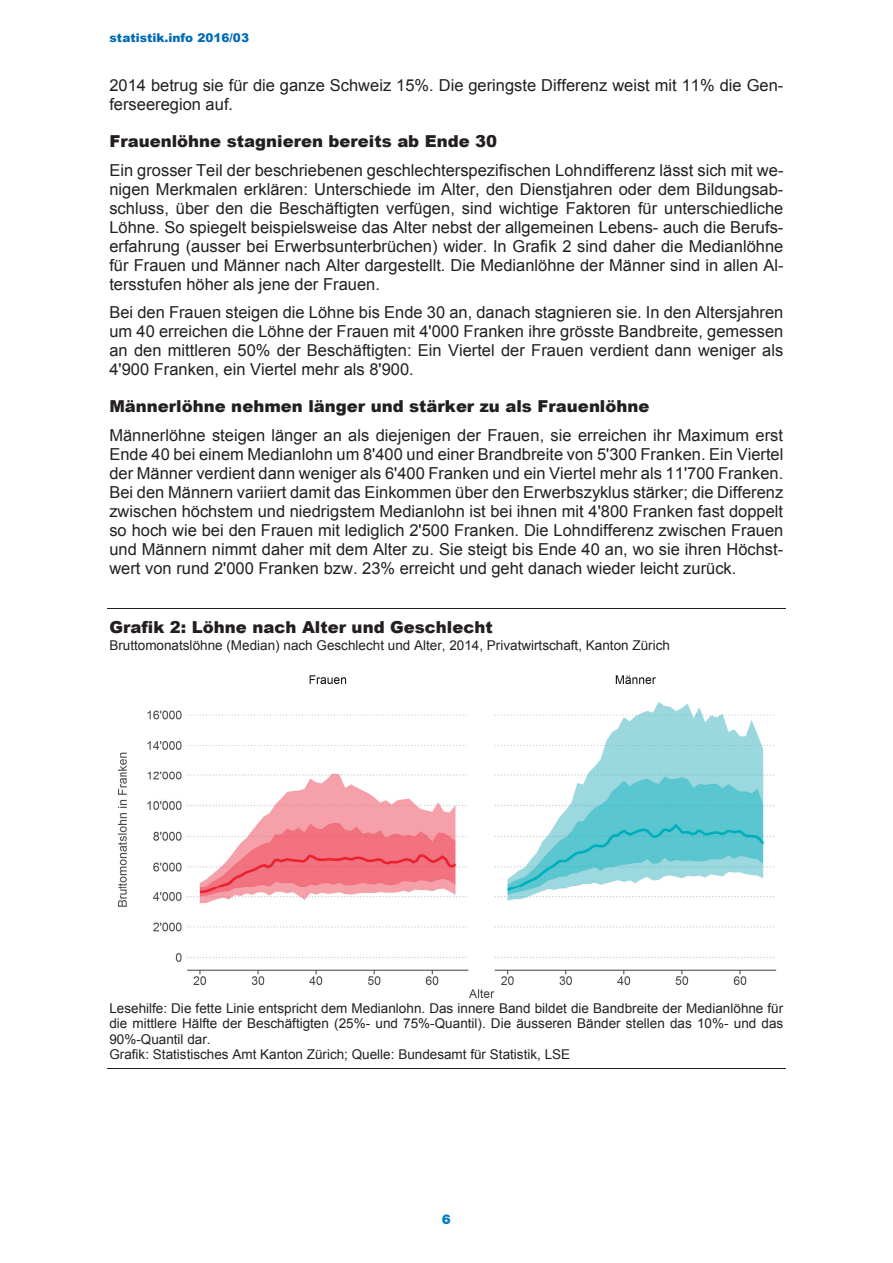
<style>
.page{position:relative;width:893px;height:1263px;background:#fff}
.page>*{position:absolute;margin:0;border:0;box-sizing:border-box;transform-origin:0 0}
.t1{font:16.5px/19px "Arial";color:#231f20;text-align:justify}
.t2{font:900 16.5px "Arial";color:#231f20}
.t3{font:13.5px/15.6px "Arial";color:#231f20}
.t4{font:900 13.5px "Helvetica Neue LT Std";color:#007ec5}
.t5{font:12px/15.6px "Arial";color:#231f20}
.t6{font:900 12px "Arial";color:#006bb7}
.t7{font:700 12px "Arial";color:#231f20}
</style>
<div class="page">
<hr style="left:107px;top:608px;width:679px;height:1px;background:#231f20">
<hr style="left:107px;top:1068px;width:679px;height:1px;background:#231f20">
<img style="left:118px;top:675px;width:659px;height:324px">
<p class="t6" style="left:110px;top:29px;width:141px">statistik.info 2016/03</p>
<p class="t7" style="left:123px;top:75px;width:44px">Männer</p>
<p class="t1" style="left:109px;top:76px;width:676px">2014 betrug sie für die ganze Schweiz 15%. Die geringste Differenz weist mit 11% die Gen&shy;ferseeregion auf.</p>
<p class="t2" style="left:109px;top:129px;width:389px">Frauenlöhne stagnieren bereits ab Ende 30</p>
<p class="t1" style="left:109px;top:161px;width:676px">Ein grosser Teil der beschriebenen geschlechterspezifischen Lohndifferenz lässt sich mit we&shy;nigen Merkmalen erklären: Unterschiede im Alter, den Dienstjahren oder dem Bildungsab&shy;schluss, über den die Beschäftigten verfügen, sind wichtige Faktoren für unterschiedliche Löhne. So spiegelt beispielsweise das Alter nebst der allgemeinen Lebens- auch die Berufs&shy;erfahrung (ausser bei Erwerbsunterbrüchen) wider. In Grafik 2 sind daher die Medianlöhne für Frauen und Männer nach Alter dargestellt. Die Medianlöhne der Männer sind in allen Al&shy;tersstufen höher als jene der Frauen.</p>
<p class="t1" style="left:109px;top:303px;width:675px">Bei den Frauen steigen die Löhne bis Ende 30 an, danach stagnieren sie. In den Altersjahren um 40 erreichen die Löhne der Frauen mit 4'000 Franken ihre grösste Bandbreite, gemessen an den mittleren 50% der Beschäftigten: Ein Viertel der Frauen verdient dann weniger als 4'900 Franken, ein Viertel mehr als 8'900.</p>
<p class="t2" style="left:109px;top:394px;width:542px">Männerlöhne nehmen länger und stärker zu als Frauenlöhne</p>
<p class="t1" style="left:109px;top:426px;width:676px">Männerlöhne steigen länger an als diejenigen der Frauen, sie erreichen ihr Maximum erst Ende 40 bei einem Medianlohn um 8'400 und einer Brandbreite von 5'300 Franken. Ein Viertel der Männer verdient dann weniger als 6'400 Franken und ein Viertel mehr als 11'700 Franken.<br>Bei den Männern variiert damit das Einkommen über den Erwerbszyklus stärker; die Differenz zwischen höchstem und niedrigstem Medianlohn ist bei ihnen mit 4'800 Franken fast doppelt so hoch wie bei den Frauen mit lediglich 2'500 Franken. Die Lohndifferenz zwischen Frauen und Männern nimmt daher mit dem Alter zu. Sie steigt bis Ende 40 an, wo sie ihren Höchst&shy;wert von rund 2'000 Franken bzw. 23% erreicht und geht danach wieder leicht zurück.</p>
<p class="t5" style="left:131px;top:140px;width:56px">-0.029 **</p>
<p class="t5" style="left:131px;top:173px;width:51px">-0.021 *</p>
<p class="t5" style="left:135px;top:205px;width:32px">0.005</p>
<p class="t5" style="left:131px;top:238px;width:60px">-0.002 -0.025 ***</p>
<p class="t5" style="left:135px;top:303px;width:56px">0.012 ***<br>0.115 ***</p>
<p class="t5" style="left:123px;top:349px;width:44px;text-align:right">71.2%<br>167'440</p>
<p class="t2" style="left:109px;top:615px;width:385px">Grafik 2: Löhne nach Alter und Geschlecht</p>
<p class="t3" style="left:109px;top:638px;width:562px">Bruttomonatslöhne (Median) nach Geschlecht und Alter, 2014, Privatwirtschaft, Kanton Zürich</p>
<p class="t3" style="left:109px;top:1000px;width:675px">Lesehilfe: Die fette Linie entspricht dem Medianlohn. Das innere Band bildet die Bandbreite der Medianlöhne für die mittlere Hälfte der Beschäftigten (25%- und 75%-Quantil). Die äusseren Bänder stellen das 10%- und das 90%-Quantil dar.<br>Grafik: Statistisches Amt Kanton Zürich; Quelle: Bundesamt für Statistik, LSE</p>
<p class="t4" style="left:442px;top:1211px;width:11px">6</p>
</div>
